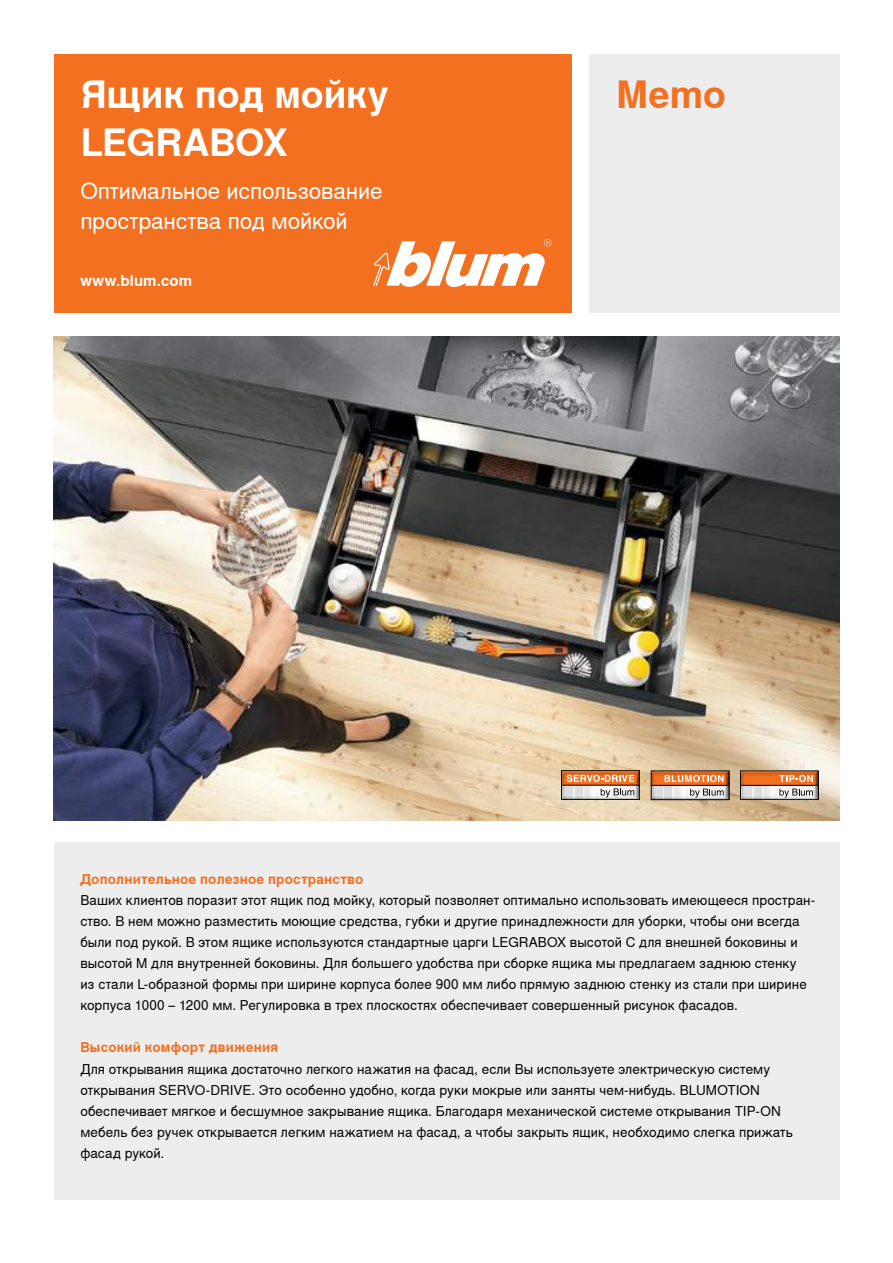
<style>
.page{position:relative;width:893px;height:1263px;background:#fff}
.page>*{position:absolute;margin:0;border:0;box-sizing:border-box;transform-origin:0 0}
.t1{font:700 37.5px/48px "Nimbus Sans Global";letter-spacing:-.005em;color:#fff}
.t2{font:700 37.5px "Nimbus Sans Global";color:#f37021}
.t3{font:22.5px/30px "Nimbus Sans Global";letter-spacing:-.005em;color:#fff}
.t4{font:700 15px "Nimbus Sans Global";letter-spacing:.01em;color:#fff}
.t5{font:13.5px/21px "Nimbus Sans Global";letter-spacing:.005em;color:#000}
.t6{font:700 13.5px "Nimbus Sans Global";letter-spacing:.015em;color:#f37021}
</style>
<div class="page">
<div style="left:589px;top:54px;width:250px;height:259px;background:#ebebec"></div>
<div style="left:54px;top:54px;width:517px;height:259px;background:#f37021"></div>
<svg style="left:373px;top:239px;width:178px;height:48px"></svg>
<div style="left:54px;top:842px;width:785px;height:358px;background:#ebebec"></div>
<img style="left:54px;top:337px;width:785px;height:484px">
<svg style="left:742px;top:773px;width:74px;height:25px"></svg>
<div style="left:740px;top:771px;width:78px;height:29px;border:1px solid #000"></div>
<svg style="left:563px;top:772px;width:75px;height:26px"></svg>
<div style="left:561px;top:770px;width:79px;height:30px;border:1px solid #000"></div>
<svg style="left:653px;top:773px;width:74px;height:25px"></svg>
<div style="left:651px;top:771px;width:78px;height:29px;border:1px solid #000"></div>
<h1 class="t1" style="left:80px;top:70px;width:309px">Ящик под мойку<br>LEGRABOX</h1>
<h2 class="t3" style="left:80px;top:175px;width:304px">Оптимальное использование пространства под мойкой</h2>
<p class="t4" style="left:80px;top:269px;width:113px">www.blum.com</p>
<h1 class="t2" style="left:616px;top:65px;width:111px">Memo</h1>
<p class="t6" style="left:80px;top:869px;width:284px">Дополнительное полезное пространство</p>
<p class="t5" style="left:80px;top:889px;width:736px">Ваших клиентов поразит этот ящик под мойку, который позволяет оптимально использовать имеющееся простран&shy;ство. В нем можно разместить моющие средства, губки и другие принадлежности для уборки, чтобы они всегда были под рукой. В этом ящике используются стандартные царги LEGRABOX высотой C для внешней боковины и высотой M для внутренней боковины. Для большего удобства при сборке ящика мы предлагаем заднюю стенку<br>из стали L-образной формы при ширине корпуса более 900 мм либо прямую заднюю стенку из стали при ширине корпуса 1000 – 1200 мм. Регулировка в трех плоскостях обеспечивает совершенный рисунок фасадов.</p>
<p class="t6" style="left:80px;top:1037px;width:199px">Высокий комфорт движения</p>
<p class="t5" style="left:80px;top:1057px;width:714px">Для открывания ящика достаточно легкого нажатия на фасад, если Вы используете электрическую систему открывания SERVO-DRIVE. Это особенно удобно, когда руки мокрые или заняты чем-нибудь. BLUMOTION обеспечивает мягкое и бесшумное закрывание ящика. Благодаря механической системе открывания TIP-ON мебель без ручек открывается легким нажатием на фасад, а чтобы закрыть ящик, необходимо слегка прижать фасад рукой.</p>
</div>
